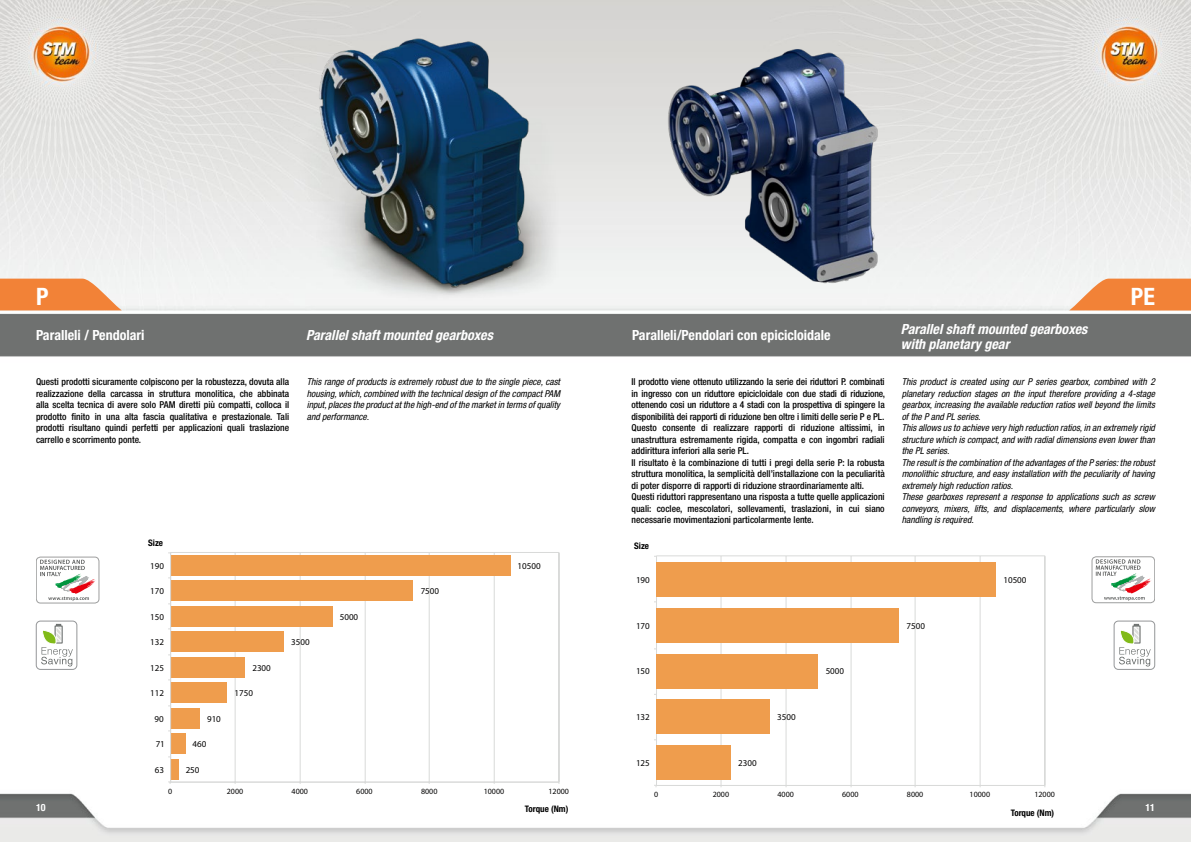
<style>
.page{position:relative;width:1191px;height:842px;background:#fff}
.page>*{position:absolute;margin:0;border:0;box-sizing:border-box;transform-origin:0 0}
.t1{font:700 condensed 24px "Helvetica Neue LT Std";color:#fff}
.t2{font:italic 700 condensed 14px/15px "Helvetica Neue LT Std";color:#fff}
.t3{font:700 condensed 14px "Helvetica Neue LT Std";color:#fff}
.t4{font:700 condensed 10px "Helvetica Neue LT Std";color:#fff}
.t5{font:500 condensed 9.5px/11.5px "Helvetica Neue LT Std";color:#000}
.t6{font:italic condensed 9.5px/11.5px "Helvetica Neue LT Std";color:#000}
.t7{font:9px "Myriad Pro";color:#030202}
.t8{font:700 condensed 9px "Helvetica Neue LT Std";color:#000}
.t9{font:8px "Myriad Pro";color:#030202}
</style>
<div class="page">
<img style="left:0;top:0;width:587px;height:842px">
<img style="left:587px;top:0;width:604px;height:842px">
<svg style="left:1069px;top:279px;width:122px;height:32px;background:#f29354"></svg>
<div style="left:1113px;top:621px;width:42px;height:49px;border:1px solid #949698;border-radius:4px"></div>
<svg style="left:1119px;top:624px;width:31px;height:42px"></svg>
<div style="left:1091px;top:556px;width:64px;height:47px;border:1px solid #9d9e9e;border-radius:4px"></div>
<svg style="left:1095px;top:559px;width:56px;height:42px"></svg>
<svg style="left:0;top:279px;width:122px;height:31px;background:#f29252"></svg>
<img style="left:265px;top:299px;width:321px;height:18px">
<img style="left:265px;top:16px;width:321px;height:283px">
<div style="left:36px;top:621px;width:41px;height:49px;border:1px solid #949698;border-radius:4px"></div>
<svg style="left:41px;top:624px;width:32px;height:42px"></svg>
<div style="left:36px;top:557px;width:63px;height:46px;border:1px solid #9d9e9e;border-radius:4px"></div>
<svg style="left:40px;top:560px;width:56px;height:41px"></svg>
<svg style="left:170px;top:551px;width:390px;height:232px"></svg>
<div style="left:171px;top:759px;width:8px;height:20px;background:#ef9d4d"></div>
<div style="left:171px;top:734px;width:14px;height:20px;background:#ef9d4d"></div>
<div style="left:171px;top:708px;width:29px;height:20px;background:#ef9d4d"></div>
<div style="left:171px;top:683px;width:56px;height:20px;background:#ef9d4d"></div>
<div style="left:171px;top:657px;width:74px;height:20px;background:#ef9d4d"></div>
<div style="left:171px;top:632px;width:113px;height:20px;background:#ef9d4d"></div>
<div style="left:171px;top:606px;width:161px;height:20px;background:#ef9d4d"></div>
<div style="left:171px;top:581px;width:242px;height:20px;background:#ef9d4d"></div>
<div style="left:171px;top:555px;width:339px;height:20px;background:#ef9d4d"></div>
<hr style="left:171px;top:782px;width:388px;height:1px;background:#d9dad9">
<hr style="left:170px;top:552px;width:1px;height:230px;background:#d9dad9">
<img style="left:648px;top:36px;width:255px;height:255px">
<svg style="left:655px;top:555px;width:390px;height:230px"></svg>
<hr style="left:656px;top:785px;width:388px;height:1px;background:#d9dad9">
<div style="left:656px;top:746px;width:75px;height:34px;background:#ef9d4d"></div>
<div style="left:656px;top:700px;width:113px;height:34px;background:#ef9d4d"></div>
<div style="left:656px;top:654px;width:162px;height:34px;background:#ef9d4d"></div>
<div style="left:656px;top:608px;width:243px;height:34px;background:#ef9d4d"></div>
<div style="left:656px;top:563px;width:340px;height:34px;background:#ef9d4d"></div>
<h1 class="t1" style="left:36px;top:281px;width:14px">P</h1>
<h2 class="t3" style="left:36px;top:327px;width:110px">Paralleli / Pendolari</h2>
<h2 class="t2" style="left:306px;top:328px;width:188px">Parallel shaft mounted gearboxes</h2>
<p class="t5" style="left:36px;top:376px;width:255px;text-align:justify">Questi prodotti sicuramente colpiscono per la robustezza, dovuta alla realizzazione della carcassa in struttura monolitica, che abbinata alla scelta tecnica di avere solo PAM diretti più compatti, colloca il prodotto finito in una alta fascia qualitativa e prestazionale. Tali prodotti risultano quindi perfetti per applicazioni quali traslazione carrello e scorrimento ponte.</p>
<p class="t6" style="left:307px;top:376px;width:255px;text-align:justify">This range of products is extremely robust due to the single piece, cast housing, which, combined with the technical design of the compact PAM input, places the product at the high-end of the market in terms of quality and performance.</p>
<p class="t8" style="left:148px;top:537px;width:16px">Size</p>
<p class="t7" style="left:150px;top:560px;width:15px">190</p>
<p class="t7" style="left:517px;top:560px;width:25px">10500</p>
<p class="t7" style="left:150px;top:586px;width:15px">170</p>
<p class="t7" style="left:421px;top:586px;width:20px">7500</p>
<p class="t7" style="left:150px;top:611px;width:15px">150</p>
<p class="t7" style="left:340px;top:611px;width:20px">5000</p>
<p class="t7" style="left:150px;top:637px;width:15px">132</p>
<p class="t7" style="left:291px;top:637px;width:20px">3500</p>
<p class="t7" style="left:150px;top:662px;width:15px">125</p>
<p class="t7" style="left:252px;top:662px;width:20px">2300</p>
<p class="t7" style="left:150px;top:688px;width:15px">112</p>
<p class="t7" style="left:235px;top:688px;width:20px">1750</p>
<p class="t7" style="left:155px;top:713px;width:11px">90</p>
<p class="t7" style="left:207px;top:713px;width:15px">910</p>
<p class="t7" style="left:156px;top:739px;width:11px">71</p>
<p class="t7" style="left:192px;top:739px;width:15px">460</p>
<p class="t7" style="left:155px;top:764px;width:11px">63</p>
<p class="t7" style="left:186px;top:764px;width:15px">250</p>
<p class="t4" style="left:36px;top:801px;width:11px">10</p>
<p class="t9" style="left:168px;top:786px;width:6px">0</p>
<p class="t9" style="left:227px;top:786px;width:18px">2000</p>
<p class="t9" style="left:291px;top:786px;width:18px">4000</p>
<p class="t9" style="left:356px;top:786px;width:18px">6000</p>
<p class="t9" style="left:421px;top:786px;width:18px">8000</p>
<p class="t9" style="left:484px;top:786px;width:22px">10000</p>
<p class="t9" style="left:548px;top:786px;width:22px">12000</p>
<p class="t8" style="left:525px;top:804px;width:45px">Torque (Nm)</p>
<h1 class="t1" style="left:1131px;top:281px;width:25px">PE</h1>
<h2 class="t3" style="left:632px;top:326px;width:200px">Paralleli/Pendolari con epicicloidale</h2>
<h2 class="t2" style="left:900px;top:322px;width:188px">Parallel shaft mounted gearboxes with planetary gear</h2>
<p class="t5" style="left:631px;top:376px;width:255px">Il prodotto viene ottenuto utilizzando la serie dei riduttori P. combinati in ingresso con un riduttore epicicloidale con due stadi di riduzione, ottenendo cosi un riduttore a 4 stadi con la prospettiva di spingere la disponibilità dei rapporti di riduzione ben oltre i limiti delle serie P e PL.<br>Questo consente di realizzare rapporti di riduzione altissimi, in unastruttura estremamente rigida, compatta e con ingombri radiali addirittura inferiori alla serie PL.<br>Il risultato è la combinazione di tutti i pregi della serie P: la robusta struttura monolitica, la semplicità dell’installazione con la peculiarità di poter disporre di rapporti di riduzione straordinariamente alti.<br>Questi riduttori rappresentano una risposta a tutte quelle applicazioni quali: coclee, mescolatori, sollevamenti, traslazioni, in cui siano necessarie movimentazioni particolarmente lente.</p>
<p class="t6" style="left:901px;top:376px;width:255px">This product is created using our P series gearbox, combined with 2 planetary reduction stages on the input therefore providing a 4-stage gearbox, increasing the available reduction ratios well beyond the limits of the P and PL series.<br>This allows us to achieve very high reduction ratios, in an extremely rigid structure which is compact, and with radial dimensions even lower than the PL series.<br>The result is the combination of the advantages of the P series: the robust monolithic structure, and easy installation with the peculiarity of having extremely high reduction ratios.<br>These gearboxes represent a response to applications such as screw conveyors, mixers, lifts, and displacements, where particularly slow handling is required.</p>
<p class="t8" style="left:634px;top:540px;width:16px">Size</p>
<p class="t7" style="left:636px;top:574px;width:15px">190</p>
<p class="t7" style="left:1003px;top:574px;width:25px">10500</p>
<p class="t7" style="left:636px;top:620px;width:15px">170</p>
<p class="t7" style="left:906px;top:620px;width:20px">7500</p>
<p class="t7" style="left:636px;top:666px;width:15px">150</p>
<p class="t7" style="left:825px;top:666px;width:20px">5000</p>
<p class="t7" style="left:636px;top:712px;width:15px">132</p>
<p class="t7" style="left:777px;top:712px;width:20px">3500</p>
<p class="t7" style="left:636px;top:757px;width:15px">125</p>
<p class="t7" style="left:738px;top:757px;width:20px">2300</p>
<p class="t9" style="left:654px;top:790px;width:6px">0</p>
<p class="t9" style="left:712px;top:790px;width:18px">2000</p>
<p class="t9" style="left:777px;top:790px;width:18px">4000</p>
<p class="t9" style="left:842px;top:790px;width:18px">6000</p>
<p class="t9" style="left:907px;top:790px;width:18px">8000</p>
<p class="t9" style="left:969px;top:790px;width:22px">10000</p>
<p class="t9" style="left:1034px;top:790px;width:22px">12000</p>
<p class="t8" style="left:1010px;top:807px;width:45px">Torque (Nm)</p>
<p class="t4" style="left:1145px;top:801px;width:11px">11</p>
</div>
